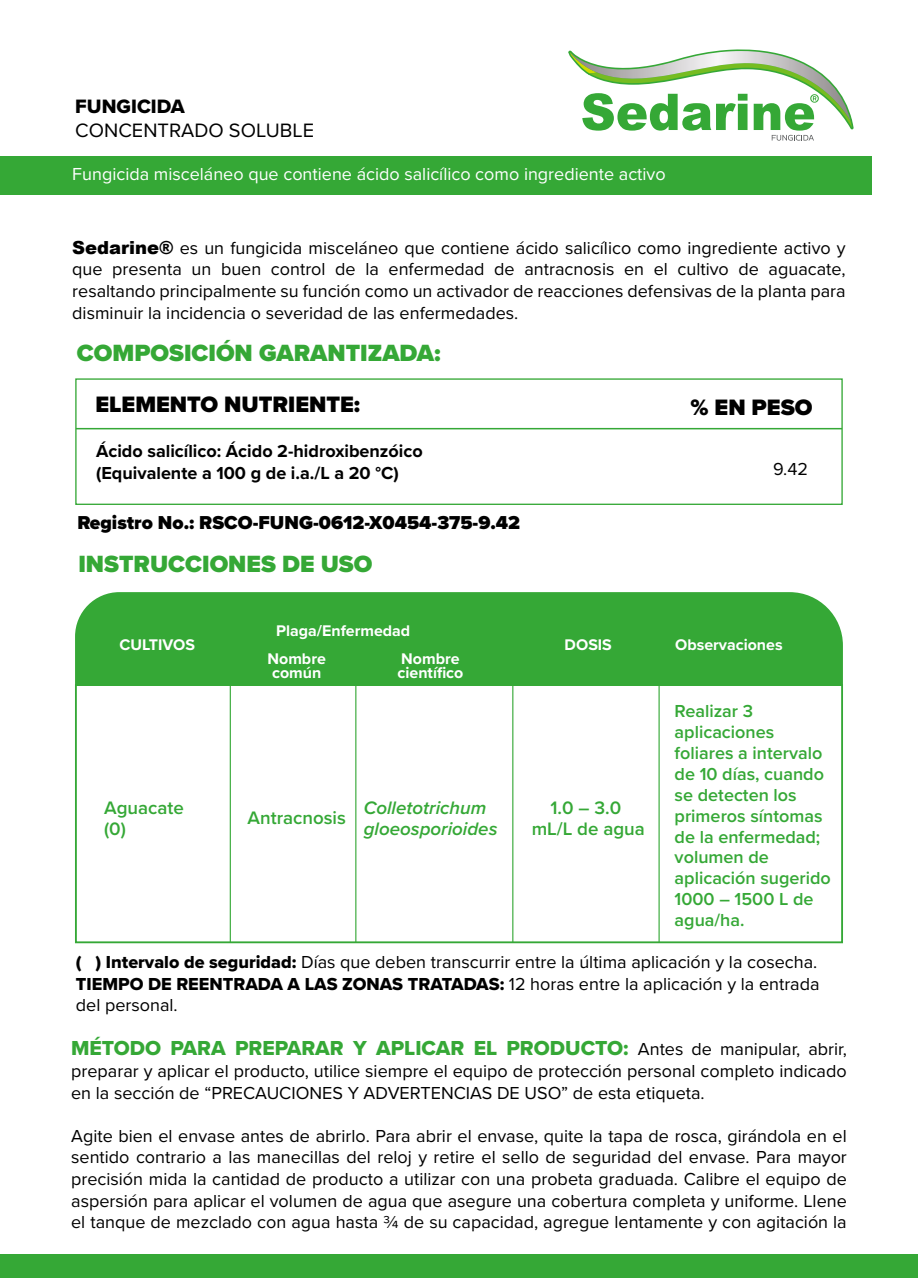
<style>
.page{position:relative;width:918px;height:1278px;background:#fff}
.page>*{position:absolute;margin:0;border:0;box-sizing:border-box;transform-origin:0 0}
.t1{font:900 24.3px "Proxima Nova";color:#35a836}
.t2{font:900 23.1px "Proxima Nova";color:#000}
.t3{font:21px "Proxima Nova Extrabld";color:#35a836}
.t4{font:20.1px "Proxima Nova";color:#000}
.t5{font:20.1px "Proxima Nova Extrabld";color:#000}
.t6{font:900 19.35px "Proxima Nova";color:#000}
.t7{font:600 18.75px/20.9px "Proxima Nova";color:#35a836}
.t8{font:italic 600 18.75px/20.9px "Proxima Nova";color:#35a836}
.t9{font:18px/21.6px "Proxima Nova";color:#000;text-align:justify}
.t10{font:600 18px/20.9px "Proxima Nova";color:#35a836}
.t11{font:700 18px/21.6px "Proxima Nova";color:#000}
.t12{font:18px "Proxima Nova Extrabld";color:#000}
.t13{font:18px "Proxima Nova";color:#fff}
.t14{font:700 15.9px/28.3px "Proxima Nova";color:#fff}
.s1{font-family:"Arial";font-weight:900}
.s2{font-family:"Proxima Nova Extrabld"}
.s3{font-family:"Proxima Nova"}
.s4{font-family:"Proxima Nova";font-size:18px;color:#000}
</style>
<div class="page">
<div style="left:0;top:156px;width:872px;height:38px;background:#35a836"></div>
<div style="left:75px;top:592px;width:768px;height:92px;background:#35a836"></div>
<div style="left:75px;top:684px;width:768px;height:259px;border:2px solid #35a836"></div>
<hr style="left:230px;top:655px;width:1px;height:287px;background:#35a836">
<hr style="left:355px;top:655px;width:1px;height:287px;background:#35a836">
<hr style="left:512px;top:655px;width:1px;height:287px;background:#35a836">
<hr style="left:659px;top:655px;width:1px;height:287px;background:#35a836">
<div style="left:0;top:1253px;width:918px;height:24px;background:#35a836"></div>
<div style="left:75px;top:378px;width:768px;height:127px;border:1px solid #35a836"></div>
<hr style="left:76px;top:428px;width:766px;height:1px;background:#35a836">
<svg style="left:568px;top:49px;width:286px;height:92px"></svg>
<p class="t5" style="left:75px;top:91px;width:111px">FUNGICIDA</p>
<p class="t4" style="left:75px;top:115px;width:240px">CONCENTRADO SOLUBLE</p>
<p class="t13" style="left:72px;top:160px;width:595px">Fungicida misceláneo que contiene ácido salicílico como ingrediente activo</p>
<p class="t9" style="left:72px;top:236px;width:775px"><span class="s1">Sedarine®</span> es un fungicida misceláneo que contiene ácido salicílico como ingrediente activo y que presenta un buen control de la enfermedad de antracnosis en el cultivo de aguacate, resaltando principalmente su función como un activador de reacciones defensivas de la planta para disminuir la incidencia o severidad de las enfermedades.</p>
<h1 class="t1" style="left:77px;top:335px;width:365px">COMPOSICIÓN GARANTIZADA:</h1>
<p class="t2" style="left:95px;top:386px;width:266px">ELEMENTO NUTRIENTE:</p>
<p class="t11" style="left:96px;top:440px;width:328px">Ácido salicílico: Ácido 2-hidroxibenzóico (Equivalente a 100 g de i.a./L a 20 °C)</p>
<p class="t6" style="left:77px;top:508px;width:444px">Registro No.: RSCO-FUNG-0612-X0454-375-9.42</p>
<h1 class="t1" style="left:78px;top:545px;width:296px">INSTRUCCIONES DE USO</h1>
<p class="t2" style="left:691px;top:390px;width:123px">% EN PESO</p>
<p class="t9" style="left:773px;top:457px;width:36px">9.42</p>
<p class="t14" style="left:268px;top:615px;width:144px;text-indent:9px">Plaga/Enfermedad<br>Nombre</p>
<p class="t14" style="left:272px;top:657px;width:51px">común</p>
<p class="t14" style="left:120px;top:629px;width:77px">CULTIVOS</p>
<p class="t14" style="left:565px;top:629px;width:49px">DOSIS</p>
<p class="t14" style="left:675px;top:629px;width:109px">Observaciones</p>
<p class="t14" style="left:398px;top:651px;width:67px;line-height:13.5px">Nombre científico</p>
<p class="t8" style="left:364px;top:796px;width:135px">Colletotrichum gloeosporioides</p>
<p class="t7" style="left:104px;top:796px;width:81px">Aguacate (0)</p>
<p class="t7" style="left:248px;top:806px;width:100px">Antracnosis</p>
<p class="t7" style="left:532px;top:796px;width:115px;text-align:center">1.0 – 3.0 mL/L de agua</p>
<p class="t10" style="left:675px;top:700px;width:158px">Realizar 3 aplicaciones foliares a intervalo de 10 días, cuando se detecten los primeros síntomas de la enfermedad; volumen de aplicación sugerido<br>1000 – 1500 L de agua/ha.</p>
<p class="t9" style="left:76px;top:950px;width:743px"><span class="s2">( ) Intervalo de seguridad:</span> Días que deben transcurrir entre la última aplicación y la cosecha.</p>
<p class="t12" style="left:76px;top:970px;width:745px">TIEMPO DE REENTRADA A LAS ZONAS TRATADAS: <span class="s3">12 horas entre la aplicación y la entrada</span></p>
<p class="t9" style="left:76px;top:993px;width:103px">del personal.</p>
<p class="t3" style="left:71px;top:1032px;width:777px">MÉTODO PARA PREPARAR Y APLICAR EL PRODUCTO: <span class="s4">Antes de manipular, abrir,</span></p>
<p class="t9" style="left:71px;top:1058px;width:777px">preparar y aplicar el producto, utilice siempre el equipo de protección personal completo indicado en la sección de “PRECAUCIONES Y ADVERTENCIAS DE USO” de esta etiqueta.</p>
<p class="t9" style="left:71px;top:1123px;width:777px">Agite bien el envase antes de abrirlo. Para abrir el envase, quite la tapa de rosca, girándola en el sentido contrario a las manecillas del reloj y retire el sello de seguridad del envase. Para mayor precisión mida la cantidad de producto a utilizar con una probeta graduada. Calibre el equipo de aspersión para aplicar el volumen de agua que asegure una cobertura completa y uniforme. Llene el tanque de mezclado con agua hasta ¾ de su capacidad, agregue lentamente y con agitación la</p>
</div>
